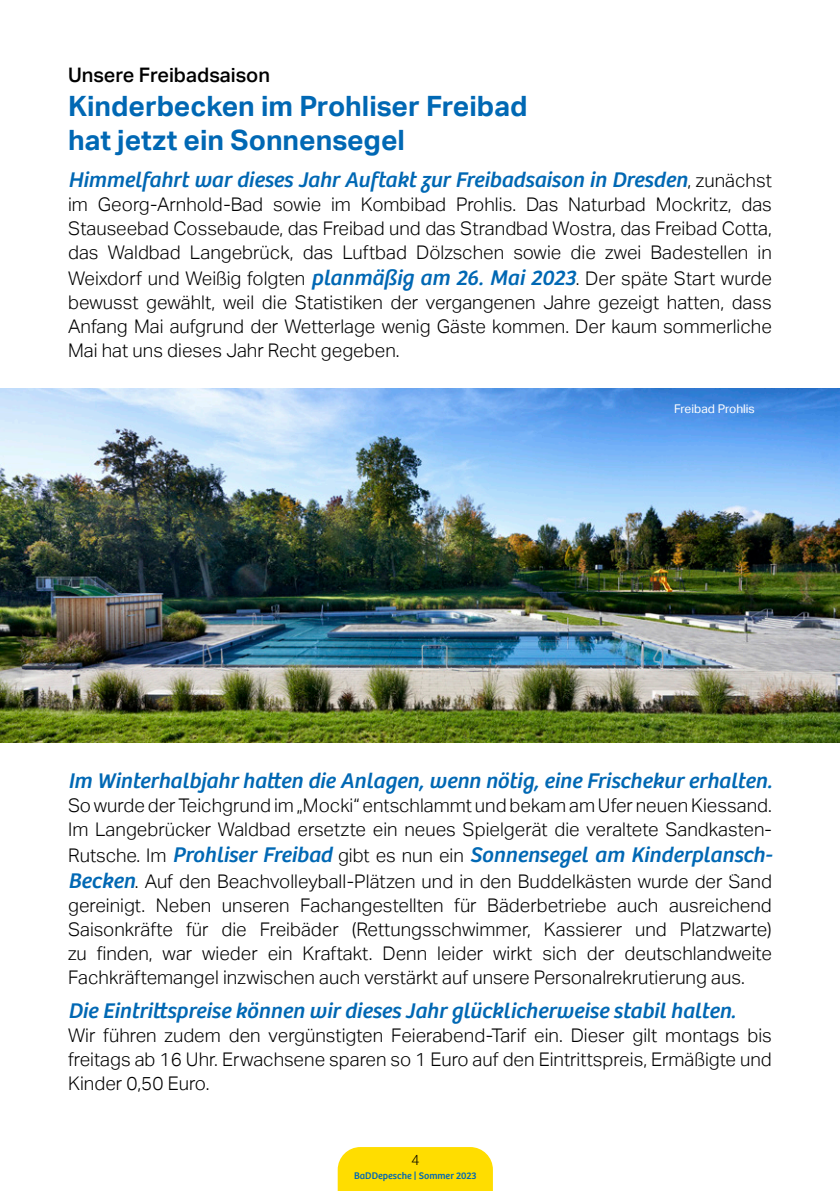
<style>
.page{position:relative;width:840px;height:1191px;background:#fff}
.page>*{position:absolute;margin:0;border:0;box-sizing:border-box;transform-origin:0 0}
.t1{font:700 28px "Aktiv Grotesk";color:#0068b4}
.t2{font:italic 22px "Bree";color:#0068b4}
.t3{font:500 20px "Aktiv Grotesk";color:#000}
.t4{font:300 18.8px/24px "Aktiv Grotesk";color:#000;text-align:justify}
.t5{font:300 14px "Roboto";color:#000}
.t6{font:12px "Aktiv Grotesk";color:#fff}
.t7{font:10px "Bree";color:#0068b4}
.s1{font-family:"Aktiv Grotesk";font-weight:300;font-style:normal;font-size:18.8px;color:#000}
.s2{font-family:"Bree";font-weight:400;font-style:italic;font-size:22px;color:#0068b4}
</style>
<div class="page">
<div style="left:337px;top:1147px;width:155px;height:44px;background:#fd0"></div>
<img style="left:0;top:388px;width:839px;height:355px">
<p class="t3" style="left:68px;top:64px;width:203px">Unsere Freibadsaison</p>
<p class="t1" style="left:68px;top:90px;width:460px">Kinderbecken im Prohliser Freibad</p>
<p class="t1" style="left:68px;top:124px;width:338px">hat jetzt ein Sonnensegel</p>
<p class="t2" style="left:68px;top:167px;width:704px">Himmelfahrt war dieses Jahr Auftakt zur Freibadsaison in Dresden<span class="s1">, zunächst</span></p>
<p class="t4" style="left:68px;top:193px;width:705px">im Georg-Arnhold-Bad sowie im Kombibad Prohlis. Das Naturbad Mockritz, das Stauseebad Cossebaude, das Freibad und das Strandbad Wostra, das Freibad Cotta, das Waldbad Langebrück, das Luftbad Dölzschen sowie die zwei Badestellen in</p>
<p class="t4" style="left:68px;top:267px;width:705px">Weixdorf und Weißig folgten <span class="s2">planmäßig am 26. Mai 2023</span>. Der späte Start wurde bewusst gewählt, weil die Statistiken der vergangenen Jahre gezeigt hatten, dass Anfang Mai aufgrund der Wetterlage wenig Gäste kommen. Der kaum sommerliche Mai hat uns dieses Jahr Recht gegeben.</p>
<p class="t6" style="left:673px;top:401px;width:82px">Freibad Prohlis</p>
<p class="t2" style="left:68px;top:767px;width:704px">Im Winterhalbjahr hatten die Anlagen, wenn nötig, eine Frischekur erhalten.</p>
<p class="t4" style="left:68px;top:793px;width:705px">So wurde der Teichgrund im „Mocki“ entschlammt und bekam am Ufer neuen Kiessand.<br>Im Langebrücker Waldbad ersetzte ein neues Spielgerät die veraltete Sandkasten-</p>
<p class="t2" style="left:68px;top:841px;width:705px"><span class="s1">Rutsche. Im</span> Prohliser Freibad <span class="s1">gibt es nun ein</span> Sonnensegel am Kinderplansch-</p>
<p class="t4" style="left:68px;top:869px;width:705px"><span class="s2">Becken</span>. Auf den Beachvolleyball-Plätzen und in den Buddelkästen wurde der Sand gereinigt. Neben unseren Fachangestellten für Bäderbetriebe auch ausreichend Saisonkräfte für die Freibäder (Rettungsschwimmer, Kassierer und Platzwarte) zu finden, war wieder ein Kraftakt. Denn leider wirkt sich der deutschlandweite Fachkräftemangel inzwischen auch verstärkt auf unsere Personalrekrutierung aus.</p>
<p class="t2" style="left:68px;top:997px;width:668px">Die Eintrittspreise können wir dieses Jahr glücklicherweise stabil halten.</p>
<p class="t4" style="left:68px;top:1023px;width:705px">Wir führen zudem den vergünstigten Feierabend-Tarif ein. Dieser gilt montags bis freitags ab 16 Uhr. Erwachsene sparen so 1 Euro auf den Eintrittspreis, Ermäßigte und Kinder 0,50 Euro.</p>
<p class="t5" style="left:411px;top:1149px;width:9px">4</p>
<p class="t7" style="left:354px;top:1168px;width:124px">BaDDepesche | Sommer 2023</p>
</div>
